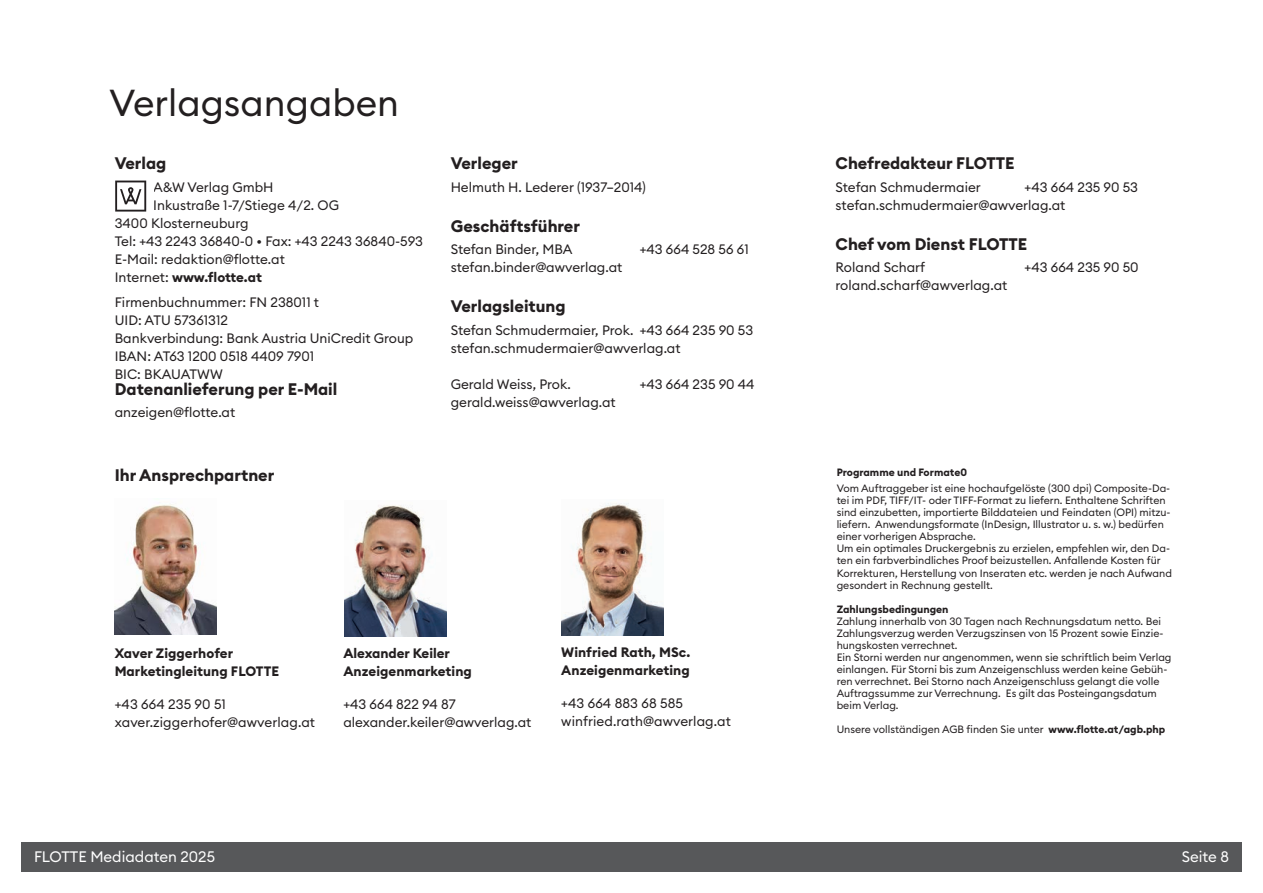
<style>
.page{position:relative;width:1263px;height:893px;background:#fff}
.page>*{position:absolute;margin:0;border:0;box-sizing:border-box;transform-origin:0 0}
.t1{font:37.05px "Euclid Circular B";color:#231f20}
.t2{font:700 16.5px "Euclid Circular B";color:#231f20}
.t3{font:15px "Euclid Circular B";color:#fff}
.t4{font:13.5px "Euclid Circular B";color:#231f20}
.t5{font:700 13.5px "Euclid Circular B";letter-spacing:.005em;color:#231f20}
.t6{font:10.5px/12px "Euclid Circular B";color:#231f20}
.t7{font:700 10.5px "Euclid Circular B";color:#231f20}
.s1{font-weight:400}
.s2{font-weight:700}
</style>
<div class="page">
<img style="left:115px;top:504px;width:102px;height:130px">
<div style="left:21px;top:842px;width:1221px;height:30px;background:#57585a"></div>
<div style="left:115px;top:177px;width:38px;height:38px;background:linear-gradient(to right,#fff,#fff)"></div>
<svg style="left:115px;top:181px;width:31px;height:31px"></svg>
<img style="left:561px;top:503px;width:102px;height:132px">
<img style="left:345px;top:505px;width:102px;height:132px">
<p class="t1" style="left:109px;top:79px;width:291px">Verlagsangaben</p>
<p class="t2" style="left:115px;top:153px;width:53px">Verlag</p>
<p class="t4" style="left:153px;top:178px;width:122px">A&amp;W Verlag GmbH</p>
<p class="t4" style="left:153px;top:196px;width:187px">Inkustraße 1-7/Stiege 4/2. OG</p>
<p class="t4" style="left:115px;top:214px;width:135px">3400 Klosterneuburg</p>
<p class="t4" style="left:115px;top:232px;width:310px">Tel: +43 2243 36840-0 • Fax: +43 2243 36840-593</p>
<p class="t4" style="left:115px;top:250px;width:171px">E-Mail: redaktion@flotte.at</p>
<p class="t5" style="left:115px;top:268px;width:149px"><span class="s1">Internet:</span> www.flotte.at</p>
<p class="t4" style="left:115px;top:294px;width:206px">Firmenbuchnummer: FN 238011 t</p>
<p class="t4" style="left:115px;top:312px;width:115px">UID: ATU 57361312</p>
<p class="t4" style="left:115px;top:330px;width:300px">Bankverbindung: Bank Austria UniCredit Group</p>
<p class="t4" style="left:115px;top:348px;width:201px">IBAN: AT63 1200 0518 4409 7901</p>
<p class="t4" style="left:115px;top:366px;width:109px">BIC: BKAUATWW</p>
<p class="t2" style="left:115px;top:378px;width:224px">Datenanlieferung per E-Mail</p>
<p class="t4" style="left:115px;top:403px;width:122px">anzeigen@flotte.at</p>
<p class="t2" style="left:115px;top:465px;width:161px">Ihr Ansprechpartner</p>
<p class="t2" style="left:451px;top:153px;width:69px">Verleger</p>
<p class="t4" style="left:451px;top:178px;width:197px">Helmuth H. Lederer (1937–2014)</p>
<p class="t2" style="left:451px;top:215px;width:131px">Geschäftsführer</p>
<p class="t4" style="left:451px;top:241px;width:123px">Stefan Binder, MBA</p>
<p class="t4" style="left:640px;top:241px;width:110px">+43 664 528 56 61</p>
<p class="t4" style="left:451px;top:259px;width:173px">stefan.binder@awverlag.at</p>
<p class="t2" style="left:451px;top:296px;width:116px">Verlagsleitung</p>
<p class="t4" style="left:451px;top:321px;width:304px">Stefan Schmudermaier, Prok. +43 664 235 90 53</p>
<p class="t4" style="left:451px;top:339px;width:231px">stefan.schmudermaier@awverlag.at</p>
<p class="t4" style="left:451px;top:375px;width:122px">Gerald Weiss, Prok.</p>
<p class="t4" style="left:640px;top:375px;width:116px">+43 664 235 90 44</p>
<p class="t4" style="left:451px;top:393px;width:166px">gerald.weiss@awverlag.at</p>
<p class="t5" style="left:115px;top:644px;width:120px">Xaver Ziggerhofer</p>
<p class="t5" style="left:115px;top:662px;width:166px">Marketingleitung FLOTTE</p>
<p class="t4" style="left:115px;top:695px;width:113px">+43 664 235 90 51</p>
<p class="t4" style="left:115px;top:713px;width:202px">xaver.ziggerhofer@awverlag.at</p>
<p class="t5" style="left:343px;top:644px;width:108px">Alexander Keiler</p>
<p class="t5" style="left:343px;top:662px;width:130px">Anzeigenmarketing</p>
<p class="t4" style="left:343px;top:695px;width:114px">+43 664 822 94 87</p>
<p class="t4" style="left:343px;top:713px;width:189px">alexander.keiler@awverlag.at</p>
<p class="t5" style="left:561px;top:643px;width:130px">Winfried Rath, MSc.</p>
<p class="t5" style="left:561px;top:661px;width:130px">Anzeigenmarketing</p>
<p class="t4" style="left:561px;top:694px;width:123px">+43 664 883 68 585</p>
<p class="t4" style="left:561px;top:712px;width:171px">winfried.rath@awverlag.at</p>
<p class="t2" style="left:836px;top:153px;width:181px">Chefredakteur FLOTTE</p>
<p class="t4" style="left:836px;top:178px;width:147px">Stefan Schmudermaier</p>
<p class="t4" style="left:1025px;top:178px;width:115px">+43 664 235 90 53</p>
<p class="t4" style="left:836px;top:196px;width:231px">stefan.schmudermaier@awverlag.at</p>
<p class="t2" style="left:836px;top:233px;width:193px">Chef vom Dienst FLOTTE</p>
<p class="t4" style="left:836px;top:259px;width:91px">Roland Scharf</p>
<p class="t4" style="left:1025px;top:259px;width:116px">+43 664 235 90 50</p>
<p class="t4" style="left:836px;top:277px;width:173px">roland.scharf@awverlag.at</p>
<p class="t7" style="left:837px;top:466px;width:132px">Programme und Formate0</p>
<p class="t6" style="left:837px;top:483px;width:335px">Vom Auftraggeber ist eine hochaufgelöste (300 dpi) Composite-Da&shy;tei im PDF, TIFF/IT- oder TIFF-Format zu liefern. Enthaltene Schriften sind einzubetten, importierte Bilddateien und Feindaten (OPI) mitzu&shy;liefern. Anwendungsformate (InDesign, Illustrator u. s. w.) bedürfen einer vorherigen Absprache.</p>
<p class="t6" style="left:837px;top:543px;width:337px">Um ein optimales Druckergebnis zu erzielen, empfehlen wir, den Da&shy;ten ein farbverbindliches Proof beizustellen. Anfallende Kosten für Korrekturen, Herstellung von Inseraten etc. werden je nach Aufwand gesondert in Rechnung gestellt.</p>
<p class="t7" style="left:837px;top:602px;width:113px">Zahlungsbedingungen</p>
<p class="t6" style="left:837px;top:615px;width:328px">Zahlung innerhalb von 30 Tagen nach Rechnungsdatum netto. Bei<br>Zahlungsverzug werden Verzugszinsen von 15 Prozent sowie Einzie&shy;hungskosten verrechnet.</p>
<p class="t6" style="left:837px;top:651px;width:336px">Ein Storni werden nur angenommen, wenn sie schriftlich beim Verlag einlangen. Für Storni bis zum Anzeigenschluss werden keine Gebüh&shy;ren verrechnet. Bei Storno nach Anzeigenschluss gelangt die volle Auftragssumme zur Verrechnung. Es gilt das Posteingangsdatum beim Verlag.</p>
<p class="t6" style="left:837px;top:723px;width:330px">Unsere vollständigen AGB finden Sie unter <span class="s2">www.flotte.at/agb.php</span></p>
<p class="t3" style="left:34px;top:847px;width:182px">FLOTTE Mediadaten 2025</p>
<p class="t3" style="left:1182px;top:847px;width:49px">Seite 8</p>
</div>
